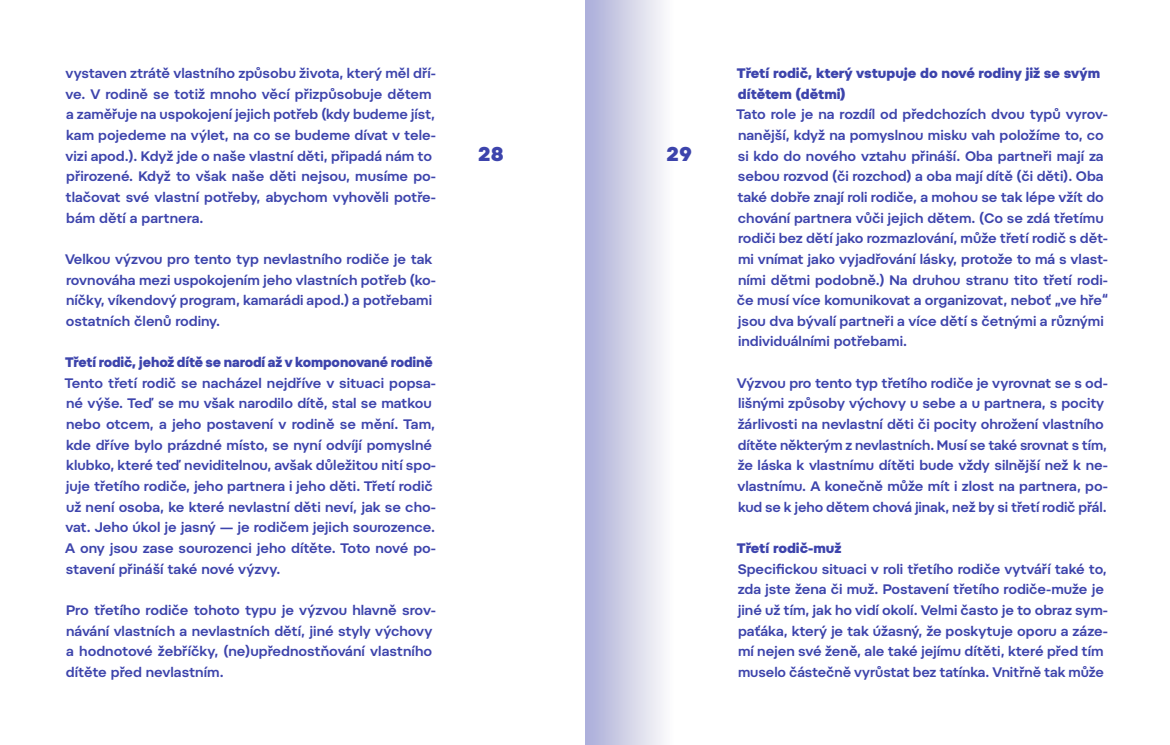
<style>
.page{position:relative;width:1170px;height:745px;background:#fff}
.page>*{position:absolute;margin:0;border:0;box-sizing:border-box;transform-origin:0 0}
.t1{font:800 20px "Pepi";color:#3d44ac}
.t2{font:600 13.75px/20.6px "Pepi";letter-spacing:-.005em;color:#3d44ac}
.t3{font:800 13.75px/20.6px "Pepi";letter-spacing:-.01em;color:#3d44ac}
</style>
<div class="page">
<div style="left:585px;top:0;width:88px;height:744px;background:linear-gradient(to right,#aaacd7,#fdfdfb)"></div>
<p class="t2" style="left:65px;top:62px;width:372px">vystaven ztrátě vlastního způsobu života, který měl dří&shy;ve. V rodině se totiž mnoho věcí přizpůsobuje dětem a zaměřuje na uspokojení jejich potřeb (kdy budeme jíst, kam pojedeme na výlet, na co se budeme dívat v tele&shy;vizi apod.). Když jde o naše vlastní děti, připadá nám to přirozené. Když to však naše děti nejsou, musíme po&shy;tlačovat své vlastní potřeby, abychom vyhověli potře&shy;bám dětí a partnera.</p>
<p class="t2" style="left:65px;top:248px;width:372px">Velkou výzvou pro tento typ nevlastního rodiče je tak rovnováha mezi uspokojením jeho vlastních potřeb (ko&shy;níčky, víkendový program, kamarádi apod.) a potřebami ostatních členů rodiny.</p>
<p class="t3" style="left:65px;top:351px;width:369px">Třetí rodič, jehož dítě se narodí až v komponované rodině</p>
<p class="t2" style="left:65px;top:372px;width:373px">Tento třetí rodič se nacházel nejdříve v situaci popsa&shy;né výše. Teď se mu však narodilo dítě, stal se matkou nebo otcem, a jeho postavení v rodině se mění. Tam, kde dříve bylo prázdné místo, se nyní odvíjí pomyslné klubko, které teď neviditelnou, avšak důležitou nití spo&shy;juje třetího rodiče, jeho partnera i jeho děti. Třetí rodič už není osoba, ke které nevlastní děti neví, jak se cho&shy;vat. Jeho úkol je jasný — je rodičem jejich sourozence.<br>A ony jsou zase sourozenci jeho dítěte. Toto nové po&shy;stavení přináší také nové výzvy.</p>
<p class="t2" style="left:66px;top:599px;width:371px">Pro třetího rodiče tohoto typu je výzvou hlavně srov&shy;návání vlastních a nevlastních dětí, jiné styly výchovy a hodnotové žebříčky, (ne)upřednostňování vlastního dítěte před nevlastním.</p>
<h1 class="t1" style="left:477px;top:141px;width:27px">28</h1>
<h1 class="t1" style="left:666px;top:141px;width:28px">29</h1>
<p class="t3" style="left:737px;top:62px;width:364px">Třetí rodič, který vstupuje do nové rodiny již se svým dítětem (dětmi)</p>
<p class="t2" style="left:736px;top:104px;width:373px">Tato role je na rozdíl od předchozích dvou typů vyrov&shy;nanější, když na pomyslnou misku vah položíme to, co si kdo do nového vztahu přináší. Oba partneři mají za sebou rozvod (či rozchod) a oba mají dítě (či děti). Oba také dobře znají roli rodiče, a mohou se tak lépe vžít do chování partnera vůči jejich dětem. (Co se zdá třetímu rodiči bez dětí jako rozmazlování, může třetí rodič s dět&shy;mi vnímat jako vyjadřování lásky, protože to má s vlast&shy;ními dětmi podobně.) Na druhou stranu tito třetí rodi&shy;če musí více komunikovat a organizovat, neboť „ve hře“ jsou dva bývalí partneři a více dětí s četnými a různými individuálními potřebami.</p>
<p class="t2" style="left:737px;top:372px;width:372px">Výzvou pro tento typ třetího rodiče je vyrovnat se s od&shy;lišnými způsoby výchovy u sebe a u partnera, s pocity žárlivosti na nevlastní děti či pocity ohrožení vlastního dítěte některým z nevlastních. Musí se také srovnat s tím, že láska k vlastnímu dítěti bude vždy silnější než k ne&shy;vlastnímu. A konečně může mít i zlost na partnera, po&shy;kud se k jeho dětem chová jinak, než by si třetí rodič přál.</p>
<p class="t3" style="left:737px;top:537px;width:106px">Třetí rodič-muž</p>
<p class="t2" style="left:737px;top:557px;width:371px">Specifickou situaci v roli třetího rodiče vytváří také to, zda jste žena či muž. Postavení třetího rodiče-muže je jiné už tím, jak ho vidí okolí. Velmi často je to obraz sym&shy;paťáka, který je tak úžasný, že poskytuje oporu a záze&shy;mí nejen své ženě, ale také jejímu dítěti, které před tím muselo částečně vyrůstat bez tatínka. Vnitřně tak může</p>
</div>
